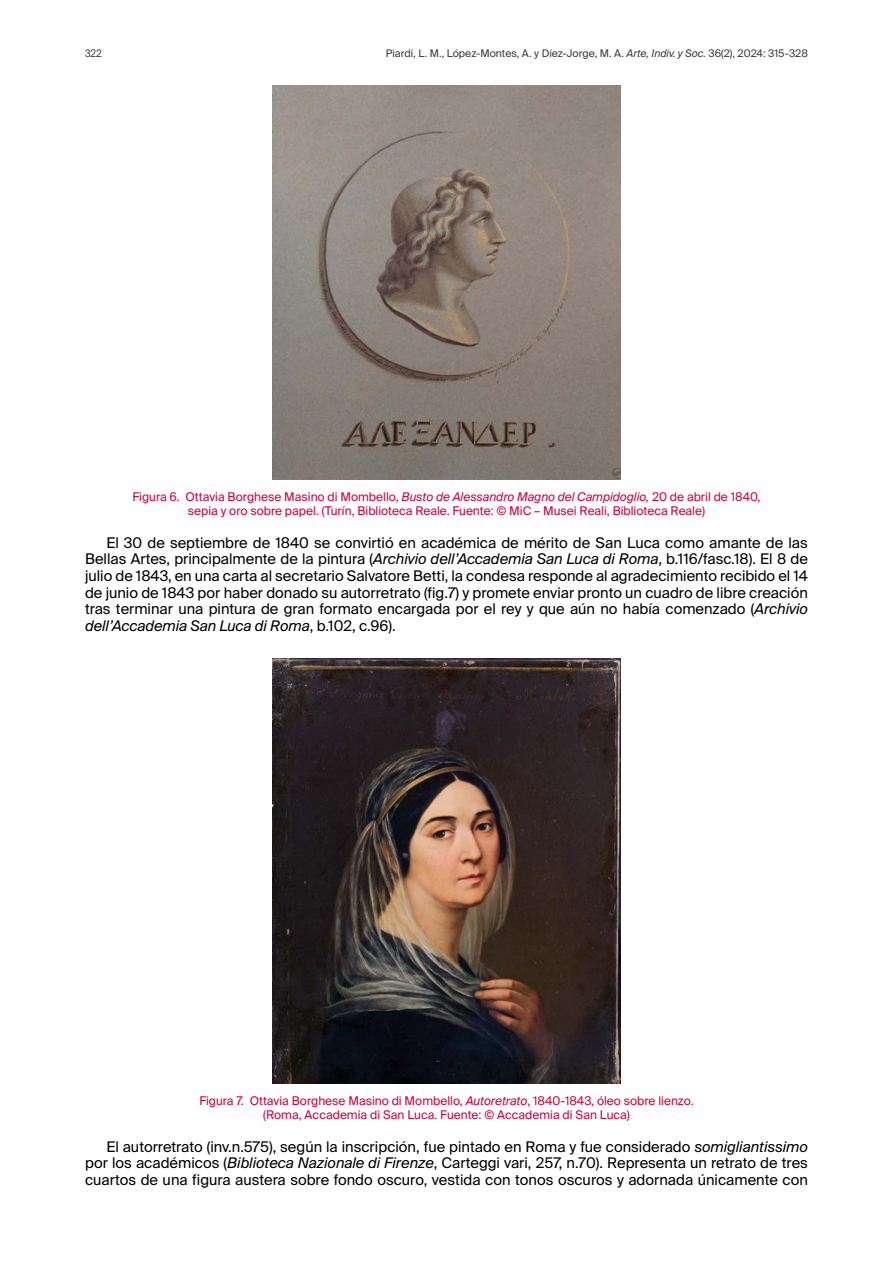
<style>
.page{position:relative;width:893px;height:1263px;background:#fff}
.page>*{position:absolute;margin:0;border:0;box-sizing:border-box;transform-origin:0 0}
.t1{font:14.7px/16.5px "Suisse Intl";color:#000;text-align:justify}
.Título_elemento{font:12px/13.5px "Suisse Intl";color:#cf003d;text-align:center}
.t2{font:10.5px "Suisse Intl";color:#3c3c3b}
.t3{font:10.5px "Suisse Intl";color:#3c3c3b;scale:.9 1}
.s1{font-style:italic}
</style>
<div class="page">
<img style="left:273px;top:85px;width:347px;height:395px">
<img style="left:273px;top:658px;width:347px;height:425px">
<p class="t3" style="left:85px;top:47px;width:20px">322</p>
<p class="t2" style="left:386px;top:47px;width:424px">Piardi, L. M., López-Montes, A. y Díez-Jorge, M. A. <span class="s1">Arte, Indiv. y Soc.</span> 36(2), 2024: 315-328</p>
<p class="Título_elemento" style="left:133px;top:491px;width:629px">Figura 6. Ottavia Borghese Masino di Mombello, <span class="s1">Busto de Alessandro Magno del Campidoglio,</span> 20 de abril de 1840, sepia y oro sobre papel. (Turín, Biblioteca Reale. Fuente: © MiC – Musei Reali, Biblioteca Reale)</p>
<p class="t1" style="left:85px;top:535px;width:724px;text-indent:21px">El 30 de septiembre de 1840 se convirtió en académica de mérito de San Luca como amante de las Bellas Artes, principalmente de la pintura (<span class="s1">Archivio dell’Accademia San Luca di Roma</span>, b.116/fasc.18). El 8 de julio de 1843, en una carta al secretario Salvatore Betti, la condesa responde al agradecimiento recibido el 14 de junio de 1843 por haber donado su autorretrato (fig.7) y promete enviar pronto un cuadro de libre creación tras terminar una pintura de gran formato encargada por el rey y que aún no había comenzado (<span class="s1">Archivio dell’Accademia San Luca di Roma</span>, b.102, c.96).</p>
<p class="Título_elemento" style="left:199px;top:1094px;width:496px">Figura 7. Ottavia Borghese Masino di Mombello, <span class="s1">Autoretrato</span>, 1840-1843, óleo sobre lienzo. (Roma, Accademia di San Luca. Fuente: © Accademia di San Luca)</p>
<p class="t1" style="left:85px;top:1138px;width:724px;text-indent:21px">El autorretrato (inv.n.575), según la inscripción, fue pintado en Roma y fue considerado <span class="s1">somigliantissimo </span>por los académicos (<span class="s1">Biblioteca Nazionale di Firenze</span>, Carteggi vari, 257, n.70). Representa un retrato de tres cuartos de una figura austera sobre fondo oscuro, vestida con tonos oscuros y adornada únicamente con</p>
</div>
